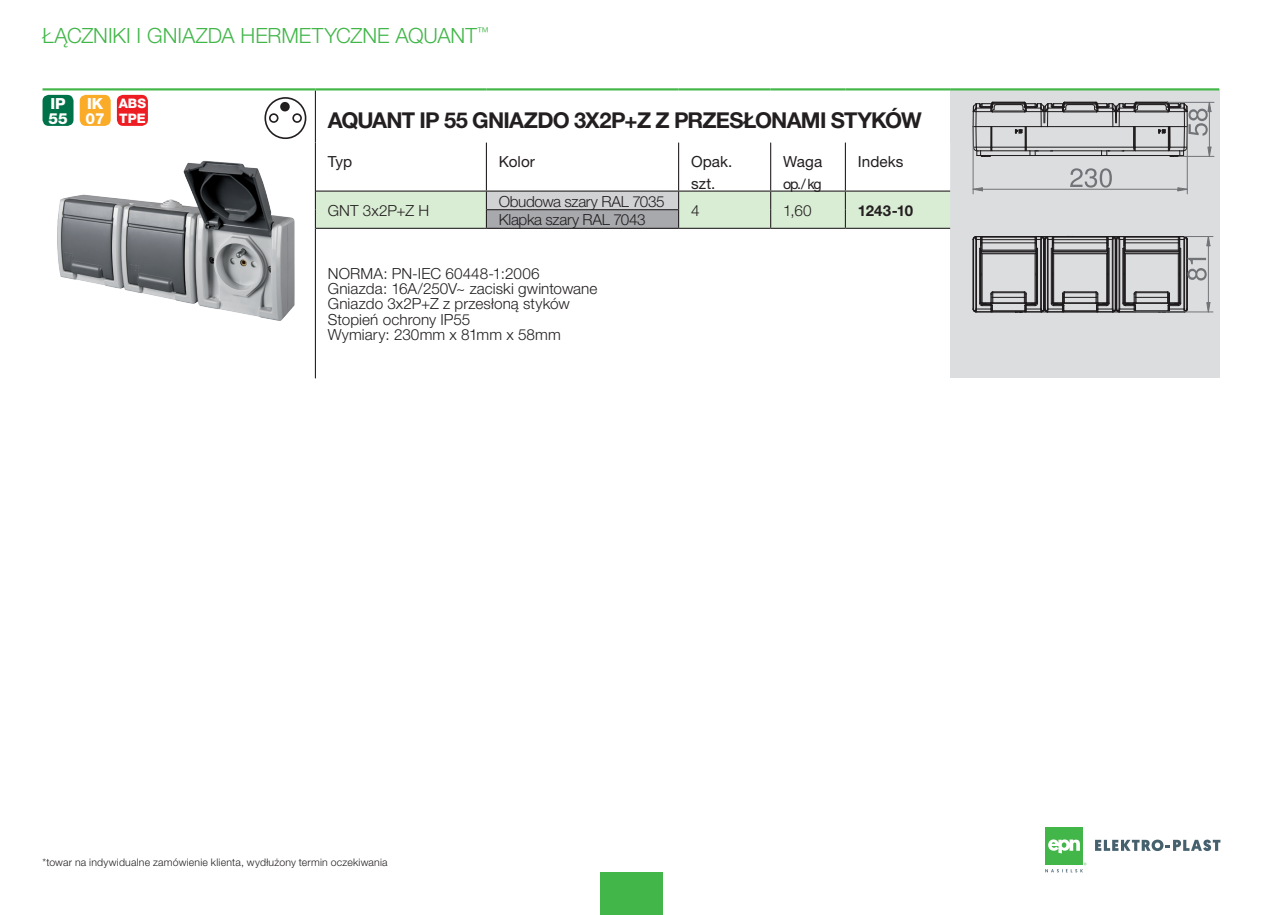
<style>
.page{position:relative;width:1263px;height:915px;background:#fff}
.page>*{position:absolute;margin:0;border:0;box-sizing:border-box;transform-origin:0 0}
.Normalny{font:700 21.9px "Helvetica Neue CE";letter-spacing:-.035em;color:#231f20}
.t1{font:300 21px "Helvetica Neue CE";letter-spacing:-.005em;color:#42b649}
.Normalny-2{font:300 15.3px/15.3px "Helvetica Neue CE";letter-spacing:.005em;color:#231f20}
.t2{font:15.3px "Helvetica Neue CE";letter-spacing:.005em;color:#231f20}
.Normalny-3{font:300 15.3px "Helvetica Neue CE";letter-spacing:-.025em;color:#231f20}
.Normalny-4{font:300 15.3px "Helvetica Neue CE";letter-spacing:-.02em;color:#231f20}
.Normalny-5{font:800 15.3px "Helvetica Neue CE";color:#fff}
.t3{font:700 15px "Helvetica Neue CE";letter-spacing:-.005em;color:#231f20}
.t4{font:14.25px "Helvetica Neue CE";color:#231f20}
.Normalny-6{font:800 13.05px "Helvetica Neue CE";color:#fff}
.t5{font:300 10.5px "Helvetica Neue CE";letter-spacing:.02em;color:#231f20}
</style>
<div class="page">
<div style="left:600px;top:872px;width:63px;height:42px;background:#42b649"></div>
<div style="left:1045px;top:827px;width:38px;height:38px;background:#42b649"></div>
<svg style="left:1048px;top:839px;width:32px;height:14px"></svg>
<svg style="left:1095px;top:839px;width:125px;height:11px"></svg>
<svg style="left:1045px;top:862px;width:41px;height:10px"></svg>
<div style="left:264px;top:97px;width:42px;height:42px;border:2px solid #231f20;border-radius:50%"></div>
<div style="left:269px;top:113px;width:9px;height:10px;border:2px solid #231f20;border-radius:50%"></div>
<div style="left:292px;top:113px;width:10px;height:10px;border:2px solid #231f20;border-radius:50%"></div>
<div style="left:281px;top:103px;width:8px;height:8px;background:#231f20;border-radius:50%"></div>
<div style="left:280px;top:102px;width:10px;height:9px;border:2px solid #231f20;border-radius:50%"></div>
<div style="left:950px;top:89px;width:269px;height:289px;background:#dcdddf"></div>
<hr style="left:315px;top:90px;width:1px;height:52px;background:#231f20">
<svg style="left:315px;top:142px;width:635px;height:86px"></svg>
<hr style="left:315px;top:228px;width:1px;height:150px;background:#231f20">
<hr style="left:486px;top:142px;width:1px;height:48px;background:#231f20">
<hr style="left:678px;top:142px;width:1px;height:48px;background:#231f20">
<hr style="left:770px;top:142px;width:1px;height:48px;background:#231f20">
<hr style="left:845px;top:142px;width:1px;height:48px;background:#231f20">
<hr style="left:316px;top:190px;width:171px;height:1px;background:#231f20">
<hr style="left:678px;top:190px;width:93px;height:1px;background:#231f20">
<hr style="left:771px;top:190px;width:74px;height:1px;background:#231f20">
<hr style="left:845px;top:190px;width:105px;height:1px;background:#231f20">
<hr style="left:316px;top:228px;width:170px;height:1px;background:#231f20">
<hr style="left:679px;top:228px;width:92px;height:1px;background:#231f20">
<hr style="left:771px;top:228px;width:74px;height:1px;background:#231f20">
<hr style="left:845px;top:228px;width:105px;height:1px;background:#231f20">
<hr style="left:487px;top:190px;width:191px;height:1px;background:#231f20">
<hr style="left:487px;top:209px;width:191px;height:1px;background:#231f20">
<hr style="left:486px;top:228px;width:193px;height:1px;background:#231f20">
<hr style="left:43px;top:88px;width:272px;height:2px;background:#42b649">
<hr style="left:315px;top:88px;width:171px;height:2px;background:#42b649">
<hr style="left:486px;top:88px;width:193px;height:2px;background:#42b649">
<hr style="left:679px;top:88px;width:92px;height:2px;background:#42b649">
<hr style="left:771px;top:88px;width:74px;height:2px;background:#42b649">
<hr style="left:845px;top:88px;width:105px;height:2px;background:#42b649">
<hr style="left:950px;top:88px;width:269px;height:2px;background:#42b649">
<img style="left:57px;top:160px;width:238px;height:161px">
<hr style="left:1187px;top:239px;width:1px;height:70px;background:#231f20">
<hr style="left:1184px;top:239px;width:1px;height:70px;background:#231f20">
<hr style="left:1186px;top:239px;width:1px;height:70px;background:#231f20">
<hr style="left:1183px;top:239px;width:1px;height:70px;background:#231f20">
<hr style="left:1135px;top:310px;width:33px;height:1px;background:#231f20">
<hr style="left:1180px;top:248px;width:1px;height:55px;background:#231f20">
<hr style="left:1064px;top:311px;width:32px;height:1px;background:#231f20">
<hr style="left:1064px;top:310px;width:32px;height:1px;background:#231f20">
<hr style="left:975px;top:239px;width:1px;height:70px;background:#231f20">
<hr style="left:973px;top:239px;width:1px;height:70px;background:#231f20">
<hr style="left:976px;top:239px;width:1px;height:70px;background:#231f20">
<hr style="left:980px;top:248px;width:1px;height:55px;background:#231f20">
<hr style="left:979px;top:248px;width:1px;height:55px;background:#231f20">
<hr style="left:992px;top:311px;width:33px;height:1px;background:#231f20">
<hr style="left:992px;top:310px;width:33px;height:1px;background:#231f20">
<hr style="left:1064px;top:297px;width:32px;height:1px;background:#231f20">
<hr style="left:1064px;top:303px;width:32px;height:1px;background:#231f20">
<hr style="left:1064px;top:302px;width:32px;height:1px;background:#231f20">
<hr style="left:1054px;top:236px;width:53px;height:1px;background:#231f20">
<hr style="left:1053px;top:239px;width:54px;height:1px;background:#231f20">
<hr style="left:1064px;top:291px;width:32px;height:1px;background:#231f20">
<hr style="left:1064px;top:292px;width:32px;height:1px;background:#231f20">
<hr style="left:1054px;top:242px;width:53px;height:1px;background:#231f20">
<hr style="left:1054px;top:250px;width:53px;height:1px;background:#231f20">
<hr style="left:1053px;top:251px;width:54px;height:1px;background:#231f20">
<hr style="left:1053px;top:253px;width:54px;height:1px;background:#231f20">
<hr style="left:1136px;top:297px;width:31px;height:1px;background:#231f20">
<hr style="left:1136px;top:303px;width:31px;height:1px;background:#231f20">
<hr style="left:1136px;top:302px;width:31px;height:1px;background:#231f20">
<hr style="left:1125px;top:236px;width:53px;height:1px;background:#231f20">
<hr style="left:1125px;top:239px;width:53px;height:1px;background:#231f20">
<hr style="left:1178px;top:253px;width:1px;height:50px;background:#231f20">
<hr style="left:1136px;top:291px;width:31px;height:1px;background:#231f20">
<hr style="left:1136px;top:292px;width:31px;height:1px;background:#231f20">
<svg style="left:1158px;top:291px;width:30px;height:22px"></svg>
<hr style="left:1125px;top:242px;width:53px;height:1px;background:#231f20">
<hr style="left:1179px;top:253px;width:1px;height:49px;background:#231f20">
<hr style="left:1125px;top:250px;width:53px;height:1px;background:#231f20">
<hr style="left:1124px;top:251px;width:55px;height:1px;background:#231f20">
<svg style="left:1095px;top:236px;width:42px;height:76px"></svg>
<hr style="left:1124px;top:253px;width:55px;height:1px;background:#231f20">
<hr style="left:993px;top:297px;width:31px;height:1px;background:#231f20">
<hr style="left:993px;top:303px;width:31px;height:1px;background:#231f20">
<hr style="left:993px;top:302px;width:31px;height:1px;background:#231f20">
<hr style="left:981px;top:253px;width:1px;height:49px;background:#231f20">
<hr style="left:982px;top:236px;width:53px;height:1px;background:#231f20">
<hr style="left:982px;top:239px;width:53px;height:1px;background:#231f20">
<hr style="left:993px;top:291px;width:31px;height:1px;background:#231f20">
<hr style="left:993px;top:292px;width:31px;height:1px;background:#231f20">
<hr style="left:982px;top:242px;width:53px;height:1px;background:#231f20">
<hr style="left:982px;top:250px;width:53px;height:1px;background:#231f20">
<hr style="left:981px;top:251px;width:55px;height:1px;background:#231f20">
<svg style="left:1015px;top:236px;width:59px;height:77px"></svg>
<hr style="left:982px;top:254px;width:1px;height:49px;background:#231f20">
<svg style="left:972px;top:236px;width:11px;height:18px"></svg>
<svg style="left:972px;top:291px;width:21px;height:21px"></svg>
<hr style="left:981px;top:253px;width:55px;height:1px;background:#231f20">
<hr style="left:1167px;top:102px;width:47px;height:1px;background:#848689">
<hr style="left:1178px;top:156px;width:36px;height:1px;background:#848689">
<svg style="left:973px;top:101px;width:238px;height:57px"></svg>
<svg style="left:1177px;top:187px;width:10px;height:4px"></svg>
<svg style="left:972px;top:187px;width:11px;height:4px"></svg>
<hr style="left:1187px;top:126px;width:1px;height:68px;background:#848689">
<hr style="left:973px;top:126px;width:1px;height:68px;background:#848689">
<hr style="left:973px;top:189px;width:214px;height:1px;background:#848689">
<svg style="left:1070px;top:168px;width:42px;height:19px"></svg>
<svg style="left:1206px;top:302px;width:4px;height:11px"></svg>
<hr style="left:1134px;top:311px;width:79px;height:1px;background:#848689">
<hr style="left:1208px;top:236px;width:1px;height:76px;background:#848689">
<svg style="left:1177px;top:236px;width:36px;height:44px"></svg>
<div style="left:43px;top:95px;width:31px;height:31px;background:#007249;border-radius:6px"></div>
<div style="left:80px;top:95px;width:31px;height:31px;background:#faac29;border-radius:6px"></div>
<div style="left:117px;top:95px;width:31px;height:31px;background:#ee1d23;border-radius:6px"></div>
<h2 class="t1" style="left:43px;top:22px;width:448px">ŁĄCZNIKI I GNIAZDA HERMETYCZNE AQUANT<sup>™</sup></h2>
<p class="Normalny-5" style="left:50px;top:94px;width:17px">IP</p>
<p class="Normalny-5" style="left:48px;top:109px;width:21px">55</p>
<p class="Normalny-5" style="left:87px;top:94px;width:18px">IK</p>
<p class="Normalny-5" style="left:86px;top:109px;width:21px">07</p>
<p class="Normalny-6" style="left:119px;top:95px;width:29px">ABS</p>
<p class="Normalny-6" style="left:119px;top:110px;width:28px">TPE</p>
<p class="Normalny" style="left:328px;top:106px;width:595px">AQUANT IP 55 GNIAZDO 3X2P+Z Z PRZESŁONAMI STYKÓW</p>
<p class="t2" style="left:328px;top:152px;width:26px">Typ</p>
<p class="t2" style="left:499px;top:152px;width:38px">Kolor</p>
<p class="t2" style="left:691px;top:152px;width:43px">Opak.</p>
<p class="t2" style="left:691px;top:174px;width:26px">szt.</p>
<p class="t2" style="left:783px;top:152px;width:41px">Waga</p>
<p class="t4" style="left:783px;top:175px;width:40px">op./ kg</p>
<p class="t2" style="left:858px;top:152px;width:47px">Indeks</p>
<p class="Normalny-3" style="left:499px;top:192px;width:167px">Obudowa szary RAL 7035</p>
<p class="Normalny-2" style="left:328px;top:202px;width:103px">GNT 3x2P+Z H</p>
<p class="Normalny-4" style="left:499px;top:210px;width:148px">Klapka szary RAL 7043</p>
<p class="Normalny-2" style="left:328px;top:265px;width:213px">NORMA: PN-IEC 60448-1:2006</p>
<p class="Normalny-2" style="left:328px;top:281px;width:271px">Gniazda: 16A/250V~ zaciski gwintowane</p>
<p class="Normalny-2" style="left:328px;top:296px;width:243px">Gniazdo 3x2P+Z z przesłoną styków<br>Stopień ochrony IP55</p>
<p class="Normalny-2" style="left:328px;top:327px;width:235px">Wymiary: 230mm x 81mm x 58mm</p>
<p class="Normalny-2" style="left:691px;top:202px;width:10px">4</p>
<p class="Normalny-2" style="left:783px;top:202px;width:30px">1,60</p>
<p class="t3" style="left:858px;top:201px;width:57px">1243-10</p>
<p class="t5" style="left:43px;top:856px;width:347px">*towar na indywidualne zamówienie klienta, wydłużony termin oczekiwania</p>
</div>
